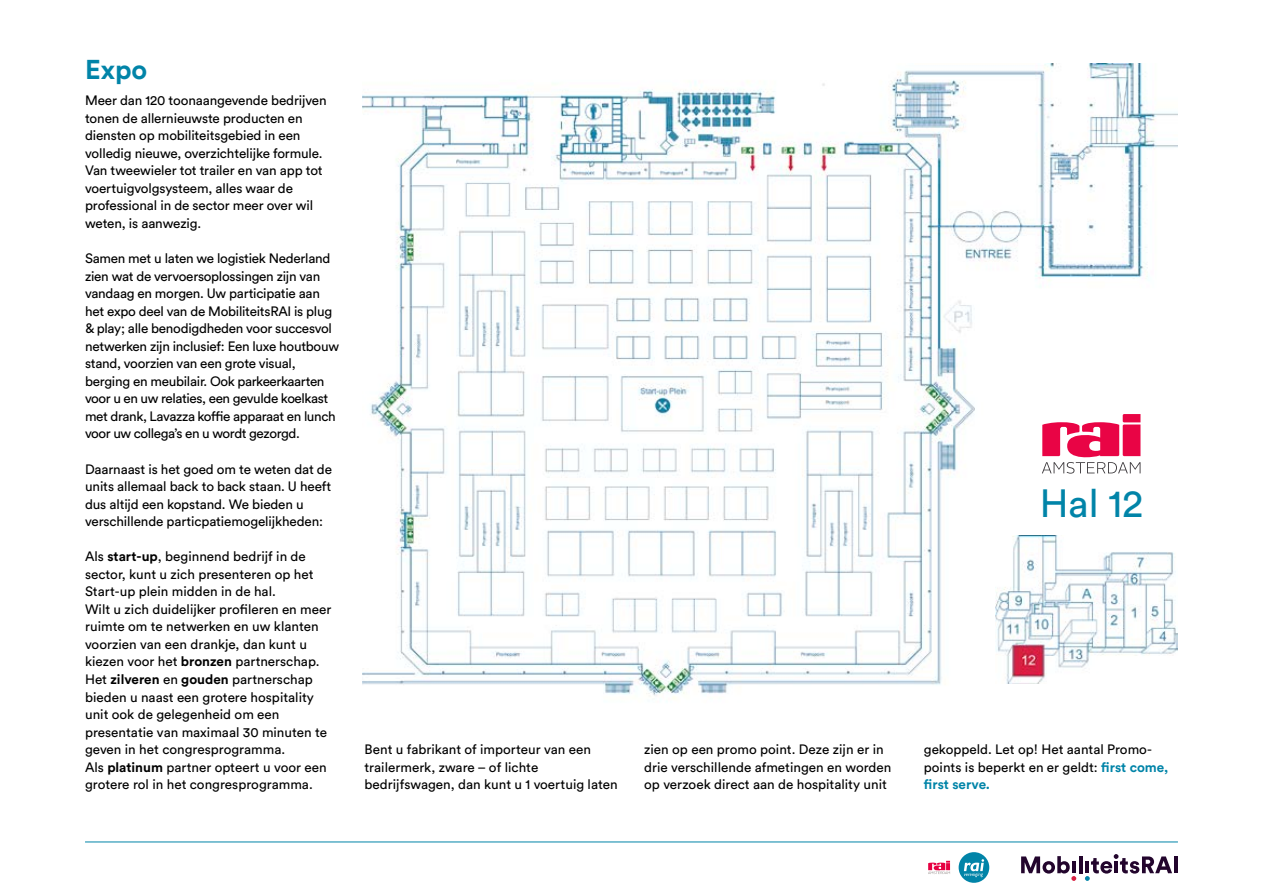
<style>
.page{position:relative;width:1263px;height:893px;background:#fff}
.page>*{position:absolute;margin:0;border:0;box-sizing:border-box;transform-origin:0 0}
.t1{font:39px "Circular Std";color:#0184a8}
.t2{font:700 27px "Circular Std";color:#0184a8}
.t3{font:13.5px/17.5px "Circular Std";letter-spacing:-.01em;color:#000}
.s1{font-weight:700}
.s2{font-weight:700;color:#0184a8}
</style>
<div class="page">
<img style="left:362px;top:64px;width:816px;height:635px">
<img style="left:995px;top:535px;width:183px;height:149px">
<svg style="left:1042px;top:414px;width:98px;height:60px"></svg>
<hr style="left:1079px;top:856px;width:3px;height:17px;background:#23052d">
<hr style="left:1174px;top:856px;width:4px;height:17px;background:#23052d">
<svg style="left:1021px;top:856px;width:55px;height:25px"></svg>
<svg style="left:1085px;top:854px;width:87px;height:27px"></svg>
<div style="left:959px;top:852px;width:30px;height:31px;background:#0184a8;border-radius:50%"></div>
<svg style="left:964px;top:859px;width:20px;height:18px"></svg>
<svg style="left:928px;top:860px;width:23px;height:14px"></svg>
<hr style="left:85px;top:842px;width:1093px;height:1px;background:#0184a8">
<h2 class="t2" style="left:85px;top:52px;width:64px">Expo</h2>
<p class="t3" style="left:85px;top:92px;width:243px">Meer dan 120 toonaangevende bedrijven tonen de allernieuwste producten en diensten op mobiliteitsgebied in een volledig nieuwe, overzichtelijke formule.<br>Van tweewieler tot trailer en van app tot voertuigvolgsysteem, alles waar de professional in de sector meer over wil weten, is aanwezig.</p>
<p class="t3" style="left:85px;top:249px;width:256px">Samen met u laten we logistiek Nederland zien wat de vervoersoplossingen zijn van vandaag en morgen. Uw participatie aan het expo deel van de MobiliteitsRAI is plug &amp; play; alle benodigdheden voor succesvol netwerken zijn inclusief: Een luxe houtbouw stand, voorzien van een grote visual, berging en meubilair. Ook parkeerkaarten voor u en uw relaties, een gevulde koelkast met drank, Lavazza koffie apparaat en lunch voor uw collega’s en u wordt gezorgd.</p>
<p class="t3" style="left:85px;top:460px;width:249px">Daarnaast is het goed om te weten dat de units allemaal back to back staan. U heeft dus altijd een kopstand. We bieden u verschillende particpatiemogelijkheden:</p>
<p class="t3" style="left:85px;top:548px;width:248px">Als <span class="s1">start-up</span>, beginnend bedrijf in de sector, kunt u zich presenteren op het Start-up plein midden in de hal.<br>Wilt u zich duidelijker profileren en meer ruimte om te netwerken en uw klanten voorzien van een drankje, dan kunt u kiezen voor het <span class="s1">bronzen</span> partnerschap.<br>Het <span class="s1">zilveren</span> en <span class="s1">gouden</span> partnerschap bieden u naast een grotere hospitality unit ook de gelegenheid om een presentatie van maximaal 30 minuten te geven in het congresprogramma.<br>Als <span class="s1">platinum</span> partner opteert u voor een grotere rol in het congresprogramma.</p>
<h1 class="t1" style="left:1040px;top:480px;width:105px">Hal 12</h1>
<p class="t3" style="left:365px;top:740px;width:255px">Bent u fabrikant of importeur van een trailermerk, zware – of lichte bedrijfswagen, dan kunt u 1 voertuig laten</p>
<p class="t3" style="left:644px;top:740px;width:249px">zien op een promo point. Deze zijn er in drie verschillende afmetingen en worden op verzoek direct aan de hospitality unit</p>
<p class="t3" style="left:924px;top:740px;width:246px">gekoppeld. Let op! Het aantal Promo&shy;points is beperkt en er geldt: <span class="s2">first come, first serve.</span></p>
</div>
